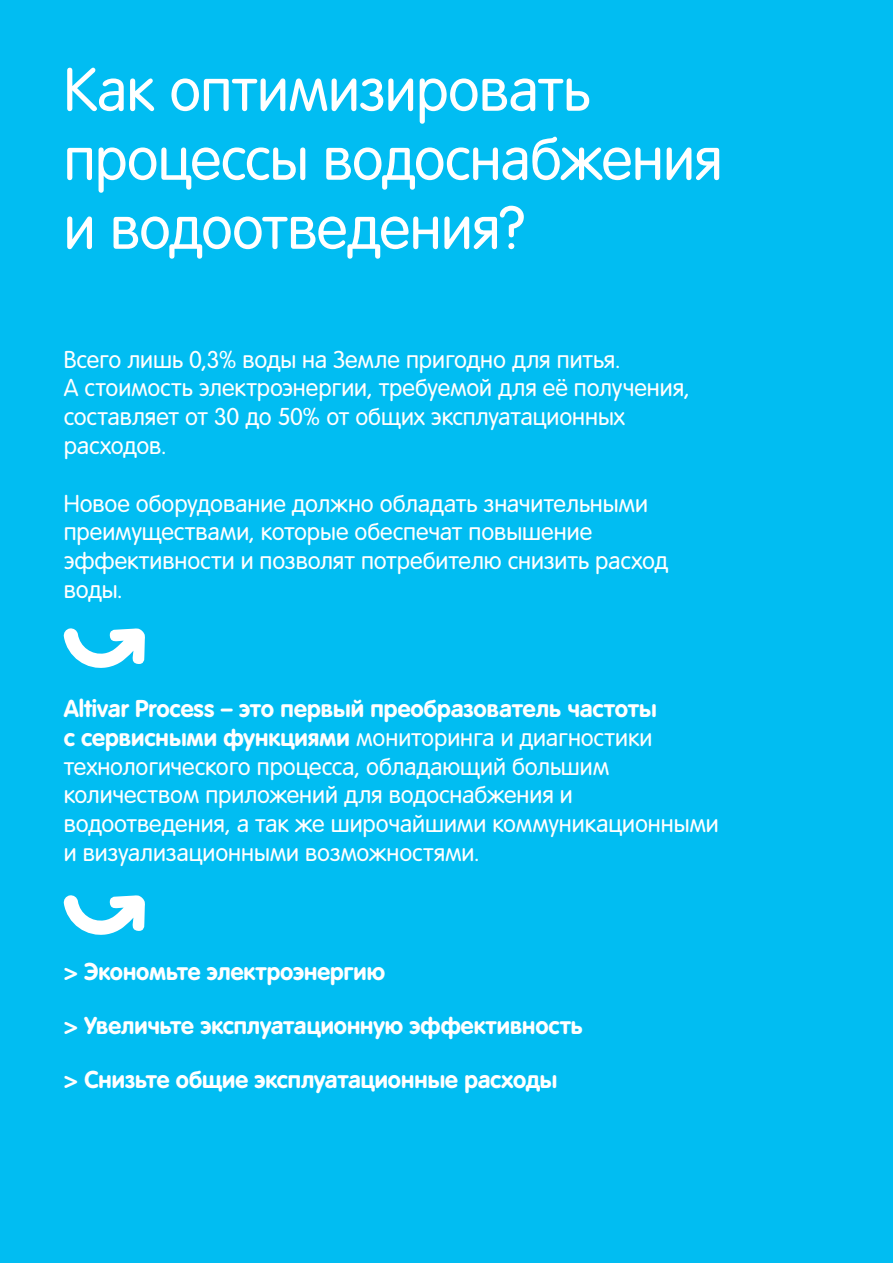
<style>
.page{position:relative;width:893px;height:1263px;background:#01bdf2}
.page>*{position:absolute;margin:0;border:0;box-sizing:border-box;transform-origin:0 0}
.t1{font:60px/69px "Rotonda";letter-spacing:-.01em;color:#fff}
.t2{font:24px/28.8px "Rotonda";letter-spacing:-.005em;color:#fff}
.t3{font:700 24px "Rotonda";letter-spacing:-.005em;color:#fff}
.s1{font-weight:700}
</style>
<div class="page">
<svg style="left:63px;top:628px;width:82px;height:40px"></svg>
<svg style="left:63px;top:895px;width:82px;height:40px"></svg>
<h1 class="t1" style="left:64px;top:56px;width:660px">Как оптимизировать процессы водоснабжения и водоотведения?</h1>
<p class="t2" style="left:64px;top:345px;width:627px">Всего лишь 0,3% воды на Земле пригодно для питья.<br>А стоимость электроэнергии, требуемой для её получения, составляет от 30 до 50% от общих эксплуатационных расходов.</p>
<p class="t2" style="left:64px;top:489px;width:606px">Новое оборудование должно обладать значительными преимуществами, которые обеспечат повышение эффективности и позволят потребителю снизить расход воды.</p>
<p class="t2" style="left:64px;top:694px;width:656px"><span class="s1">Altivar Process – это первый преобразователь частоты<br>с сервисными функциями</span> мониторинга и диагностики технологического процесса, обладающий большим количеством приложений для водоснабжения и водоотведения, а так же широчайшими коммуникационными и визуализационными возможностями.</p>
<p class="t3" style="left:64px;top:957px;width:323px">&gt; Экономьте электроэнергию</p>
<p class="t3" style="left:64px;top:1011px;width:521px">&gt; Увеличьте эксплуатационную эффективность</p>
<p class="t3" style="left:64px;top:1065px;width:495px">&gt; Снизьте общие эксплуатационные расходы</p>
</div>
